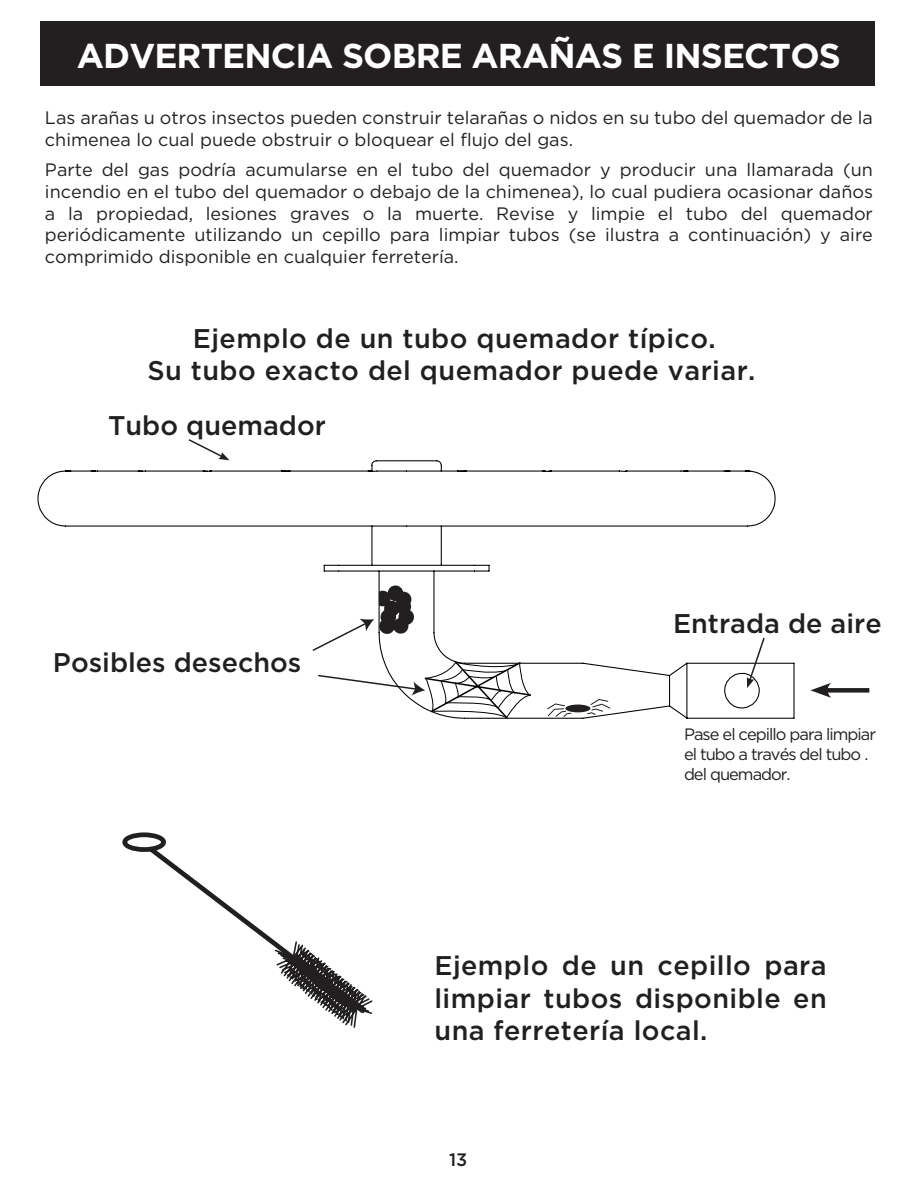
<style>
.page{position:relative;width:918px;height:1188px;background:#fff}
.page>*{position:absolute;margin:0;border:0;box-sizing:border-box;transform-origin:0 0}
.t1{font:700 34.5px "Gotham";letter-spacing:-.025em;color:#fff}
.t2{font:500 27px/32.4px "Gotham";letter-spacing:.015em;color:#221f1f;text-align:center}
.t3{font:500 27px "Gotham";color:#211f1f}
.t4{font:18px/21.6px "Gotham";color:#231f20}
.t5{font:500 18px "Gotham";color:#231f20}
.t6{font:16.5px/19.8px "Gotham";letter-spacing:-.06em;color:#211f1f}
</style>
<div class="page">
<div style="left:40px;top:21px;width:835px;height:65px;background:#231f20"></div>
<svg style="left:37px;top:460px;width:758px;height:259px"></svg>
<div style="left:388px;top:585px;width:15px;height:16px;background:#211f1f;border-radius:50%"></div>
<svg style="left:547px;top:699px;width:64px;height:19px"></svg>
<div style="left:823px;top:688px;width:46px;height:5px;background:#211f1f"></div>
<svg style="left:810px;top:683px;width:21px;height:15px"></svg>
<svg style="left:188px;top:439px;width:41px;height:21px"></svg>
<svg style="left:747px;top:636px;width:19px;height:52px"></svg>
<svg style="left:122px;top:832px;width:152px;height:114px"></svg>
<svg style="left:274px;top:940px;width:99px;height:88px"></svg>
<svg style="left:311px;top:591px;width:104px;height:61px"></svg>
<svg style="left:317px;top:659px;width:215px;height:60px"></svg>
<h1 class="t1" style="left:77px;top:33px;width:766px">ADVERTENCIA SOBRE ARAÑAS E INSECTOS</h1>
<p class="t4" style="left:45px;top:107px;width:830px">Las arañas u otros insectos pueden construir telarañas o nidos en su tubo del quemador de la chimenea lo cual puede obstruir o bloquear el flujo del gas.</p>
<p class="t4" style="left:45px;top:159px;width:830px;text-align:justify">Parte del gas podría acumularse en el tubo del quemador y producir una llamarada (un incendio en el tubo del quemador o debajo de la chimenea), lo cual pudiera ocasionar daños a la propiedad, lesiones graves o la muerte. Revise y limpie el tubo del quemador periódicamente utilizando un cepillo para limpiar tubos (se ilustra a continuación) y aire comprimido disponible en cualquier ferretería.</p>
<h2 class="t2" style="left:147px;top:323px;width:610px;line-height:31.3px">Ejemplo de un tubo quemador típico.<br>Su tubo exacto del quemador puede variar.</h2>
<h2 class="t3" style="left:108px;top:408px;width:219px">Tubo quemador</h2>
<h2 class="t3" style="left:53px;top:645px;width:250px">Posibles desechos</h2>
<h2 class="t3" style="left:673px;top:605px;width:210px">Entrada de aire</h2>
<p class="t6" style="left:684px;top:724px;width:194px">Pase el cepillo para limpiar el tubo a través del tubo . del quemador.</p>
<h2 class="t2" style="left:434px;top:949px;width:394px;text-align:justify">Ejemplo de un cepillo para limpiar tubos disponible en una ferretería local.</h2>
<p class="t5" style="left:449px;top:1148px;width:20px">13</p>
</div>
